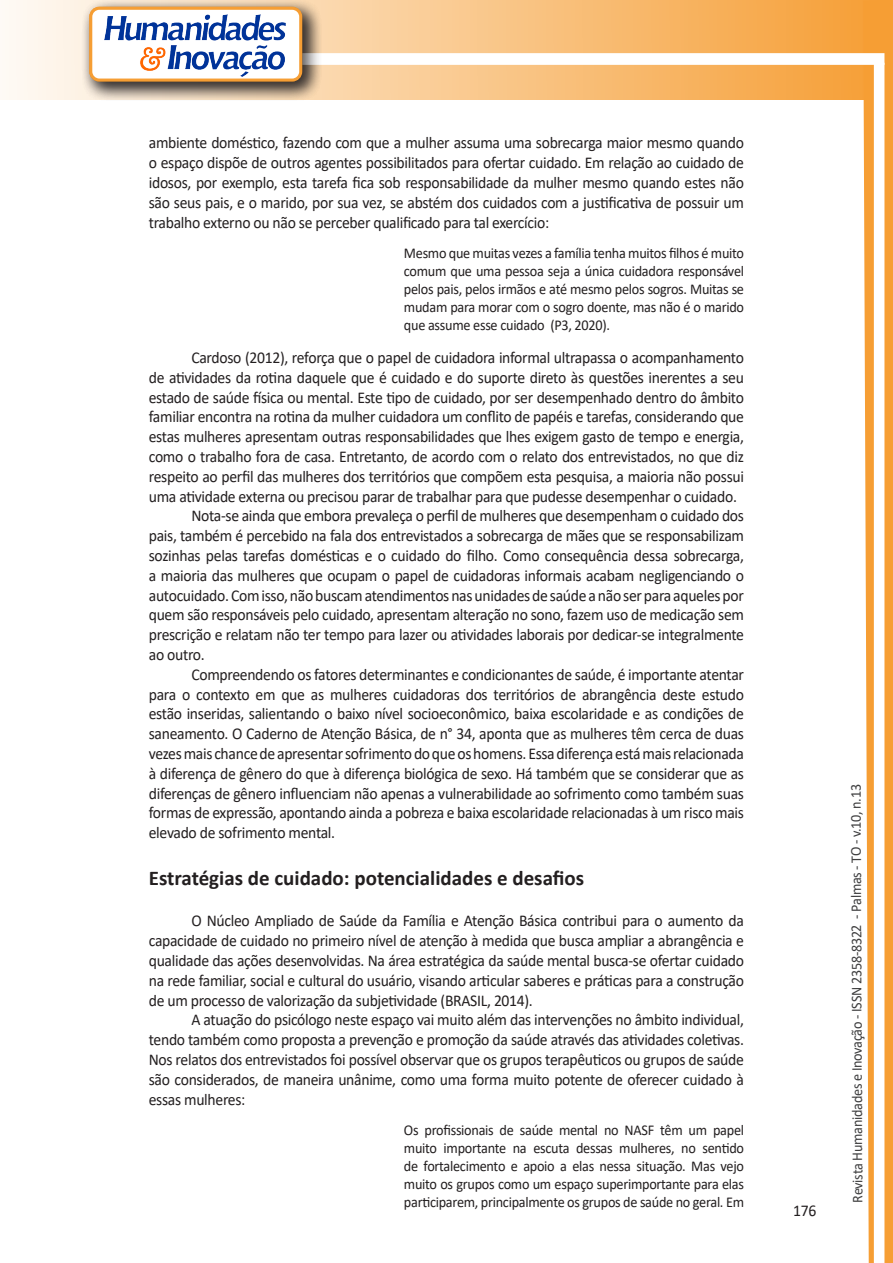
<style>
.page{position:relative;width:893px;height:1263px;background:#fff}
.page>*{position:absolute;margin:0;border:0;box-sizing:border-box;transform-origin:0 0}
.Titulo_2{font:700 21px "Calibri";color:#231f20}
.texto{font:16.5px/19.8px "Calibri";letter-spacing:-.02em;color:#231f20;text-align:justify;scale:.95 1}
.citacao{font:15px/18px "Calibri";letter-spacing:-.02em;color:#231f20;text-align:justify;scale:.95 1}
.t1{font:15px "Calibri";letter-spacing:-.025em;color:#3e3e3f;scale:.95 1}
</style>
<div class="page">
<svg style="left:5px;top:0;width:858px;height:100px"></svg>
<div style="left:302px;top:53px;width:582px;height:12px;background:#fff;border:2px solid #fff"></div>
<svg style="left:863px;top:0;width:30px;height:1263px"></svg>
<div style="left:81px;top:0;width:241px;height:102px;background:#231f20;opacity:.75"></div>
<div style="left:91px;top:8px;width:210px;height:72px;background:#fff;border-radius:9px"></div>
<img style="left:104px;top:14px;width:181px;height:62px">
<div style="left:89px;top:7px;width:213px;height:75px;border:3px solid #f69e34;border-radius:9px"></div>
<p class="texto" style="left:149px;top:133px;width:628px">ambiente doméstico, fazendo com que a mulher assuma uma sobrecarga maior mesmo quando o espaço dispõe de outros agentes possibilitados para ofertar cuidado. Em relação ao cuidado de idosos, por exemplo, esta tarefa fica sob responsabilidade da mulher mesmo quando estes não são seus pais, e o marido, por sua vez, se abstém dos cuidados com a justificativa de possuir um trabalho externo ou não se perceber qualificado para tal exercício:</p>
<p class="citacao" style="left:404px;top:244px;width:360px">Mesmo que muitas vezes a família tenha muitos filhos é muito comum que uma pessoa seja a única cuidadora responsável pelos pais, pelos irmãos e até mesmo pelos sogros. Muitas se mudam para morar com o sogro doente, mas não é o marido que assume esse cuidado (P3, 2020).</p>
<p class="texto" style="left:149px;top:347px;width:628px;text-indent:43px">Cardoso (2012), reforça que o papel de cuidadora informal ultrapassa o acompanhamento de atividades da rotina daquele que é cuidado e do suporte direto às questões inerentes a seu estado de saúde física ou mental. Este tipo de cuidado, por ser desempenhado dentro do âmbito familiar encontra na rotina da mulher cuidadora um conflito de papéis e tarefas, considerando que estas mulheres apresentam outras responsabilidades que lhes exigem gasto de tempo e energia, como o trabalho fora de casa. Entretanto, de acordo com o relato dos entrevistados, no que diz respeito ao perfil das mulheres dos territórios que compõem esta pesquisa, a maioria não possui uma atividade externa ou precisou parar de trabalhar para que pudesse desempenhar o cuidado.</p>
<p class="texto" style="left:149px;top:506px;width:628px;text-indent:43px">Nota-se ainda que embora prevaleça o perfil de mulheres que desempenham o cuidado dos pais, também é percebido na fala dos entrevistados a sobrecarga de mães que se responsabilizam sozinhas pelas tarefas domésticas e o cuidado do filho. Como consequência dessa sobrecarga, a maioria das mulheres que ocupam o papel de cuidadoras informais acabam negligenciando o autocuidado. Com isso, não buscam atendimentos nas unidades de saúde a não ser para aqueles por quem são responsáveis pelo cuidado, apresentam alteração no sono, fazem uso de medicação sem prescrição e relatam não ter tempo para lazer ou atividades laborais por dedicar-se integralmente ao outro.</p>
<p class="texto" style="left:149px;top:664px;width:628px;text-indent:43px">Compreendendo os fatores determinantes e condicionantes de saúde, é importante atentar para o contexto em que as mulheres cuidadoras dos territórios de abrangência deste estudo estão inseridas, salientando o baixo nível socioeconômico, baixa escolaridade e as condições de saneamento. O Caderno de Atenção Básica, de n° 34, aponta que as mulheres têm cerca de duas vezes mais chance de apresentar sofrimento do que os homens. Essa diferença está mais relacionada à diferença de gênero do que à diferença biológica de sexo. Há também que se considerar que as diferenças de gênero influenciam não apenas a vulnerabilidade ao sofrimento como também suas formas de expressão, apontando ainda a pobreza e baixa escolaridade relacionadas à um risco mais elevado de sofrimento mental.</p>
<p class="Titulo_2" style="left:149px;top:863px;width:437px">Estratégias de cuidado: potencialidades e desafios</p>
<p class="texto" style="left:149px;top:911px;width:628px;text-indent:43px">O Núcleo Ampliado de Saúde da Família e Atenção Básica contribui para o aumento da capacidade de cuidado no primeiro nível de atenção à medida que busca ampliar a abrangência e qualidade das ações desenvolvidas. Na área estratégica da saúde mental busca-se ofertar cuidado na rede familiar, social e cultural do usuário, visando articular saberes e práticas para a construção de um processo de valorização da subjetividade (BRASIL, 2014).</p>
<p class="texto" style="left:149px;top:1010px;width:628px;text-indent:43px">A atuação do psicólogo neste espaço vai muito além das intervenções no âmbito individual, tendo também como proposta a prevenção e promoção da saúde através das atividades coletivas.<br>Nos relatos dos entrevistados foi possível observar que os grupos terapêuticos ou grupos de saúde são considerados, de maneira unânime, como uma forma muito potente de oferecer cuidado à essas mulheres:</p>
<p class="citacao" style="left:404px;top:1121px;width:359px">Os profissionais de saúde mental no NASF têm um papel muito importante na escuta dessas mulheres, no sentido de fortalecimento e apoio a elas nessa situação. Mas vejo muito os grupos como um espaço superimportante para elas participarem, principalmente os grupos de saúde no geral. Em</p>
<p class="texto" style="left:793px;top:1200px;width:26px">176</p>
<p class="t1" style="left:846px;top:1203px;width:442px;rotate:-90deg">Revista Humanidades e Inovação - ISSN 2358-8322 - Palmas - TO - v.10, n.13</p>
</div>
